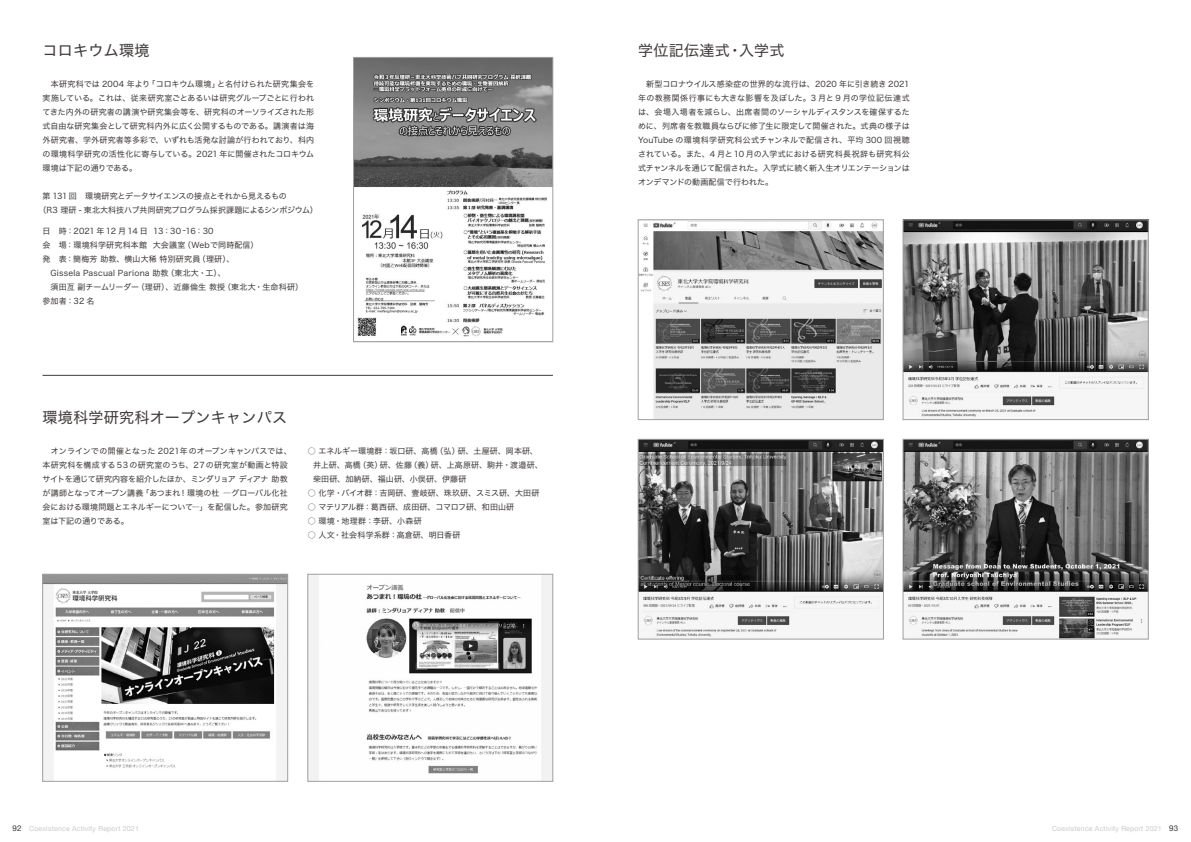
<style>
.page{position:relative;width:1191px;height:842px;background:#fff}
.page>*{position:absolute;margin:0;border:0;box-sizing:border-box;transform-origin:0 0}
.t1{font:15px "Hiragino Sans W4";letter-spacing:.02em;color:#3e3a39}
.t2{font:8px/14px "Hiragino Sans W4";letter-spacing:.005em;color:#3e3a39}
.t3{font:8px/14px "Hiragino Sans W4";letter-spacing:-.025em;color:#3e3a39}
.t4{font:8px "Hiragino Sans W4";letter-spacing:-.02em;color:#3e3a39}
.t5{font:8px "Hiragino Sans W4";letter-spacing:.03em;color:#3e3a39}
.t6{font:7px "Helvetica Neue";letter-spacing:.025em;color:#c9caca}
.s1{font-size:8px;color:#3e3a39}
</style>
<div class="page">
<img style="left:45px;top:576px;width:241px;height:203px">
<div style="left:43px;top:574px;width:245px;height:207px;border:1px solid #9fa0a0"></div>
<img style="left:310px;top:576px;width:241px;height:203px">
<div style="left:308px;top:574px;width:245px;height:207px;border:1px solid #9fa0a0"></div>
<img style="left:640px;top:222px;width:241px;height:196px">
<div style="left:638px;top:220px;width:245px;height:200px;border:1px solid #9fa0a0"></div>
<img style="left:640px;top:441px;width:241px;height:196px">
<div style="left:638px;top:439px;width:245px;height:200px;border:1px solid #9fa0a0"></div>
<img style="left:905px;top:222px;width:241px;height:196px">
<div style="left:903px;top:220px;width:245px;height:200px;border:1px solid #9fa0a0"></div>
<img style="left:905px;top:441px;width:241px;height:196px">
<div style="left:903px;top:439px;width:245px;height:200px;border:1px solid #9fa0a0"></div>
<img style="left:355px;top:59px;width:196px;height:278px">
<div style="left:353px;top:57px;width:200px;height:285px;border:1px solid #9fa0a0"></div>
<hr style="left:43px;top:375px;width:510px;height:1px;background:#3e3a39">
<h1 class="t1" style="left:43px;top:37px;width:108px">コロキウム環境</h1>
<p class="t2" style="left:43px;top:76px;width:273px;text-align:justify">　本研究科では 2004 年より「コロキウム環境」と名付けられた研究集会を実施している。これは、従来研究室ごとあるいは研究グループごとに行われてきた内外の研究者の講演や研究集会等を、研究科のオーソライズされた形式自由な研究集会として研究科内外に広く公開するものである。講演者は海外研究者、学外研究者等多彩で、いずれも活発な討論が行われており、科内の環境科学研究の活性化に寄与している。2021 年に開催されたコロキウム環境は下記の通りである。</p>
<p class="t3" style="left:39px;top:188px;width:281px;text-indent:4px">第 131 回　環境研究とデータサイエンスの接点とそれから見えるもの<br>（R3 理研 - 東北大科技ハブ共同研究プログラム採択課題によるシンポジウム）</p>
<p class="t2" style="left:43px;top:223px;width:262px">日　時：2021 年 12 月 14 日 13：30 -16：30<br>会　場：環境科学研究科本館 大会議室（Webで同時配信）<br>発　表：簡梅芳 助教、横山大稀 特別研究員（理研）、<br>　Gissela Pascual Pariona 助教（東北大・工）、<br>　須田亙 副チームリーダー（理研）、近藤倫生 教授（東北大・生命科研）参加者：32 名</p>
<h1 class="t1" style="left:43px;top:404px;width:246px">環境科学研究科オープンキャンパス</h1>
<p class="t2" style="left:43px;top:443px;width:251px">　オンラインでの開催となった 2021年のオープンキャンパスでは、本研究科を構成する53 の研究室のうち、27の研究室が動画と特設サイトを通じて研究内容を紹介したほか、ミンダリョア ディアナ 助教が講師となってオープン講義「あつまれ！環境の杜 ―グローバル化社会における環境問題とエネルギーについて―」を配信した。参加研究室は下記の通りである。</p>
<p class="t2" style="left:313px;top:443px;width:231px;text-indent:-5px">○ エネルギー環境群：坂口研、高橋（弘）研、土屋研、岡本研、井上研、高橋（英）研、佐藤（義）研、上高原研、駒井・渡邉研、柴田研、加納研、福山研、小俣研、伊藤研</p>
<p class="t2" style="left:308px;top:485px;width:233px">○ 化学・バイオ群：吉岡研、壹岐研、珠玖研、スミス研、大田研</p>
<p class="t4" style="left:308px;top:500px;width:208px">○ マテリアル群：葛西研、成田研、コマロフ研、和田山研</p>
<p class="t5" style="left:308px;top:514px;width:115px">○ 環境・地理群：李研、小森研</p>
<p class="t2" style="left:308px;top:527px;width:154px">○ 人文・社会科学系群：高倉研、明日香研</p>
<h1 class="t1" style="left:638px;top:37px;width:148px">学位記伝達式・入学式</h1>
<p class="t2" style="left:638px;top:76px;width:273px;text-align:justify">　新型コロナウイルス感染症の世界的な流行は、2020 年に引き続き 2021年の教務関係行事にも大きな影響を及ぼした。3 月と 9 月の学位記伝達式は、会場入場者を減らし、出席者間のソーシャルディスタンスを確保するために、列席者を教職員ならびに修了生に限定して開催された。式典の様子はYouTube の環境科学研究科公式チャンネルで配信され、平均 300 回視聴されている。また、4 月と10 月の入学式における研究科長祝辞も研究科公式チャンネルを通じて配信された。入学式に続く新入生オリエンテーションはオンデマンドの動画配信で行われた。</p>
<p class="t6" style="left:13px;top:823px;width:128px"><span class="s1">92</span> Coexistence Activity Report 2021</p>
<p class="t6" style="left:1052px;top:823px;width:128px">Coexistence Activity Report 2021 <span class="s1">93</span></p>
</div>
